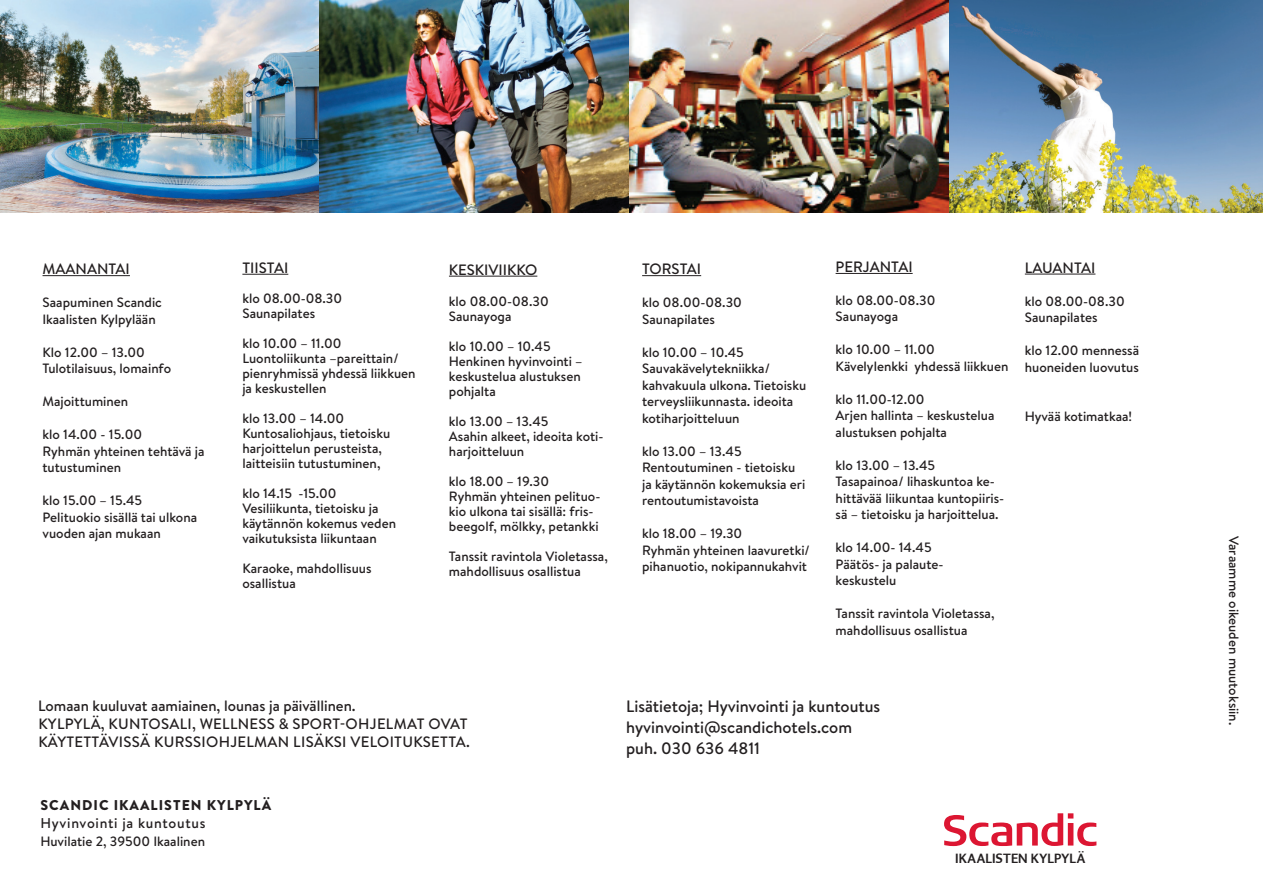
<style>
.page{position:relative;width:1263px;height:893px;background:#fff}
.page>*{position:absolute;margin:0;border:0;box-sizing:border-box;transform-origin:0 0}
.t1{font:500 16.5px/21px "Brandon Text";color:#231f20}
.t2{font:300 16.2px "Stool";letter-spacing:.01em;color:#231f20}
.t3{font:500 15px/18px "Brandon Text";letter-spacing:.02em;color:#231f20}
.t4{font:500 15px "Brandon Text";color:#231f20}
.t5{font:900 14.25px "Brandon Text";letter-spacing:.07em;color:#231f20}
.t6{font:500 14.25px "Brandon Text";letter-spacing:.05em;color:#231f20}
.t7{font:500 13.5px/16.5px "Brandon Text";color:#231f20}
</style>
<div class="page">
<img style="left:0;top:0;width:1263px;height:213px">
<hr style="left:43px;top:275px;width:87px;height:1px;background:#231f20">
<hr style="left:242px;top:274px;width:46px;height:1px;background:#231f20">
<hr style="left:449px;top:276px;width:88px;height:1px;background:#231f20">
<hr style="left:642px;top:275px;width:59px;height:1px;background:#231f20">
<hr style="left:836px;top:273px;width:77px;height:1px;background:#231f20">
<hr style="left:1025px;top:274px;width:70px;height:1px;background:#231f20">
<svg style="left:944px;top:813px;width:152px;height:33px"></svg>
<p class="t4" style="left:43px;top:259px;width:89px">MAANANTAI</p>
<p class="t7" style="left:43px;top:294px;width:121px">Saapuminen Scandic<br>Ikaalisten Kylpylään</p>
<p class="t7" style="left:43px;top:343px;width:130px">Klo 12.00 – 13.00<br>Tulotilaisuus, lomainfo</p>
<p class="t7" style="left:43px;top:393px;width:87px">Majoittuminen</p>
<p class="t7" style="left:43px;top:426px;width:164px">klo 14.00 - 15.00<br>Ryhmän yhteinen tehtävä ja tutustuminen</p>
<p class="t7" style="left:43px;top:492px;width:156px">klo 15.00 – 15.45<br>Pelituokio sisällä tai ulkona vuoden ajan mukaan</p>
<p class="t4" style="left:242px;top:257px;width:47px">TIISTAI</p>
<p class="t7" style="left:242px;top:290px;width:101px;line-height:15px">klo 08.00-08.30<br>Saunapilates</p>
<p class="t7" style="left:242px;top:335px;width:175px;line-height:15px">klo 10.00 – 11.00<br>Luontoliikunta –pareittain/ pienryhmissä yhdessä liikkuen ja keskustellen</p>
<p class="t7" style="left:242px;top:410px;width:149px;line-height:15px">klo 13.00 – 14.00<br>Kuntosaliohjaus, tietoisku harjoittelun perusteista, laitteisiin tutustuminen,</p>
<p class="t7" style="left:242px;top:485px;width:155px;line-height:15px">klo 14.15 -15.00<br>Vesiliikunta, tietoisku ja käytännön kokemus veden vaikutuksista liikuntaan</p>
<p class="t7" style="left:242px;top:560px;width:131px;line-height:15px">Karaoke, mahdollisuus osallistua</p>
<p class="t4" style="left:449px;top:259px;width:90px">KESKIVIIKKO</p>
<p class="t7" style="left:449px;top:294px;width:101px;line-height:15px">klo 08.00-08.30<br>Saunayoga</p>
<p class="t7" style="left:449px;top:339px;width:135px;line-height:15px">klo 10.00 – 10.45<br>Henkinen hyvinvointi – keskustelua alustuksen pohjalta</p>
<p class="t7" style="left:449px;top:414px;width:156px;line-height:15px">klo 13.00 – 13.45<br>Asahin alkeet, ideoita koti&shy;harjoitteluun</p>
<p class="t7" style="left:449px;top:474px;width:153px;line-height:15px">klo 18.00 – 19.30<br>Ryhmän yhteinen pelituo&shy;kio ulkona tai sisällä: fris&shy;beegolf, mölkky, petankki</p>
<p class="t7" style="left:449px;top:549px;width:160px;line-height:15px">Tanssit ravintola Violetassa, mahdollisuus osallistua</p>
<p class="t4" style="left:642px;top:259px;width:61px">TORSTAI</p>
<p class="t7" style="left:642px;top:294px;width:101px">klo 08.00-08.30<br>Saunapilates</p>
<p class="t7" style="left:642px;top:343px;width:166px">klo 10.00 – 10.45<br>Sauvakävelytekniikka/ kahvakuula ulkona. Tietoisku terveysliikunnasta. ideoita kotiharjoitteluun</p>
<p class="t7" style="left:642px;top:442px;width:165px">klo 13.00 – 13.45<br>Rentoutuminen - tietoisku ja käytännön kokemuksia eri rentoutumistavoista</p>
<p class="t7" style="left:642px;top:525px;width:169px">klo 18.00 – 19.30<br>Ryhmän yhteinen laavuretki/ pihanuotio, nokipannukahvit</p>
<p class="t4" style="left:836px;top:256px;width:79px">PERJANTAI</p>
<p class="t7" style="left:836px;top:292px;width:101px">klo 08.00-08.30<br>Saunayoga</p>
<p class="t7" style="left:836px;top:341px;width:174px">klo 10.00 – 11.00<br>Kävelylenkki yhdessä liikkuen</p>
<p class="t7" style="left:836px;top:391px;width:160px">klo 11.00-12.00<br>Arjen hallinta – keskustelua alustuksen pohjalta</p>
<p class="t7" style="left:836px;top:457px;width:170px">klo 13.00 – 13.45<br>Tasapainoa/ lihaskuntoa ke&shy;hittävää liikuntaa kuntopiiris&shy;sä – tietoisku ja harjoittelua.</p>
<p class="t7" style="left:836px;top:539px;width:110px">klo 14.00- 14.45<br>Päätös- ja palaute&shy;keskustelu</p>
<p class="t7" style="left:836px;top:605px;width:160px">Tanssit ravintola Violetassa, mahdollisuus osallistua</p>
<p class="t4" style="left:1025px;top:257px;width:72px">LAUANTAI</p>
<p class="t7" style="left:1025px;top:292px;width:101px">klo 08.00-08.30<br>Saunapilates</p>
<p class="t7" style="left:1025px;top:342px;width:116px">klo 12.00 mennessä huoneiden luovutus</p>
<p class="t7" style="left:1025px;top:408px;width:109px">Hyvää kotimatkaa!</p>
<p class="t3" style="left:38px;top:697px;width:433px">Lomaan kuuluvat aamiainen, lounas ja päivällinen.<br>KYLPYLÄ, KUNTOSALI, WELLNESS &amp; SPORT-OHJELMAT OVAT<br>KÄYTETTÄVISSÄ KURSSIOHJELMAN LISÄKSI VELOITUKSETTA.</p>
<p class="t5" style="left:40px;top:795px;width:232px">SCANDIC IKAALISTEN KYLPYLÄ</p>
<p class="t6" style="left:40px;top:813px;width:166px">Hyvinvointi ja kuntoutus</p>
<p class="t7" style="left:40px;top:833px;width:166px">Huvilatie 2, 39500 Ikaalinen</p>
<p class="t1" style="left:626px;top:696px;width:256px">Lisätietoja; Hyvinvointi ja kuntoutus hyvinvointi@scandichotels.com puh. 030 636 4811</p>
<p class="t2" style="left:955px;top:848px;width:132px">IKAALISTEN KYLPYLÄ</p>
<p class="t7" style="left:1242px;top:536px;width:191px;rotate:90deg">Varaamme oikeuden muutoksiin.</p>
</div>
